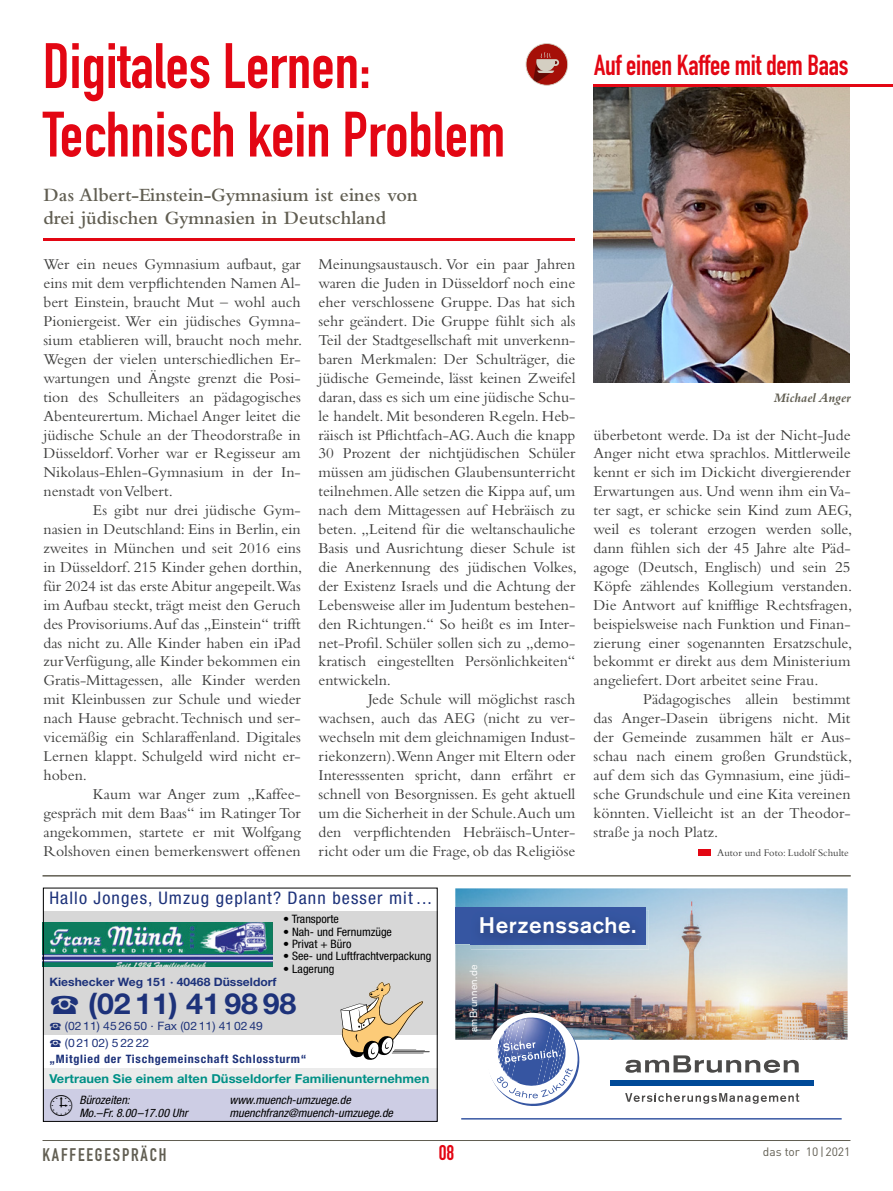
<style>
.page{position:relative;width:893px;height:1191px;background:#fff}
.page>*{position:absolute;margin:0;border:0;box-sizing:border-box;transform-origin:0 0}
.t1{font:700 63px/68.6px "DIN Condensed";color:#e30613}
.t2{font:700 29.1px "Helvetica Neue";color:#1d327a;scale:1.04 1}
.t3{font:700 28.5px "DIN Condensed";letter-spacing:-.01em;color:#e30613}
.t4{font:500 22.35px "Akzidenz Grotesk BQ";letter-spacing:.025em;color:#fff}
.t5{font:700 21px "DIN Condensed";color:#e30613}
.t6{font:600 19.5px/23.4px "Bembo";color:#615e52}
.t7{font:700 18px "DIN Condensed";letter-spacing:.1em;color:#615e52}
.t8{font:condensed 17.4px "Helvetica Neue";letter-spacing:.06em;color:#1d327a;scale:1.04 1}
.t9{font:15.75px/18.9px "Bembo";color:#3c3c3b;text-align:justify}
.t10{font:italic 700 13.5px "Bembo";color:#615e52}
.t11{font:700 12.3px "Helvetica Neue";letter-spacing:.005em;color:#009086;scale:1.04 1}
.t12{font:12px "DIN";color:#615e52}
.t13{font:italic condensed 11.55px "Helvetica Neue";color:#000;scale:1.04 1}
.t14{font:condensed 11.55px "Helvetica Neue";color:#000;scale:1.04 1}
.t15{font:700 condensed 11.55px "Helvetica Neue";letter-spacing:.06em;color:#1d327a;scale:1.04 1}
.t16{font:11.55px/17.4px "Helvetica Neue";color:#1d327a;scale:1.04 1}
.t17{font:700 11.55px "Helvetica Neue";color:#1d327a;scale:1.04 1}
.t18{font:10.5px "Bembo";color:#3c3c3b}
.t19{font:10.5px "Akzidenz Grotesk BQ";letter-spacing:.025em;color:#fff}
</style>
<div class="page">
<img style="left:593px;top:87px;width:256px;height:296px">
<div style="left:43px;top:911px;width:395px;height:123px;background:#d7d7d7"></div>
<div style="left:43px;top:1089px;width:395px;height:32px;background:#cdcde4"></div>
<img style="left:45px;top:922px;width:228px;height:45px">
<div style="left:43px;top:1068px;width:395px;height:21px;background:#ebebeb"></div>
<hr style="left:393px;top:1051px;width:37px;height:1px;background:#000">
<hr style="left:392px;top:1052px;width:32px;height:1px;background:#000">
<hr style="left:394px;top:1050px;width:31px;height:1px;background:#000">
<img style="left:340px;top:982px;width:83px;height:78px">
<div style="left:43px;top:887px;width:395px;height:234px;border:1px solid #000"></div>
<hr style="left:43px;top:1140px;width:807px;height:1px;background:#615e52">
<hr style="left:43px;top:238px;width:532px;height:2px;background:#e30613">
<svg style="left:526px;top:43px;width:42px;height:43px"></svg>
<hr style="left:593px;top:85px;width:300px;height:2px;background:#e30613">
<div style="left:698px;top:849px;width:13px;height:7px;background:#e30613"></div>
<hr style="left:43px;top:875px;width:808px;height:1px;background:#615e52">
<img style="left:455px;top:888px;width:393px;height:151px">
<svg style="left:625px;top:1055px;width:174px;height:18px"></svg>
<svg style="left:625px;top:1093px;width:174px;height:10px"></svg>
<div style="left:610px;top:1079px;width:204px;height:6px;background:#004a98"></div>
<div style="left:455px;top:907px;width:190px;height:37px;background:#3656a2"></div>
<img style="left:471px;top:910px;width:178px;height:39px">
<img style="left:471px;top:910px;width:174px;height:34px">
<svg style="left:484px;top:1010px;width:98px;height:96px"></svg>
<hr style="left:461px;top:1118px;width:381px;height:1px;background:#3656a2">
<svg style="left:455px;top:888px;width:7px;height:3px"></svg>
<h1 class="t1" style="left:43px;top:31px;width:464px">Digitales Lernen:<br>Technisch kein Problem</h1>
<p class="t6" style="left:43px;top:183px;width:376px">Das Albert-Einstein-Gymnasium ist eines von drei jüdischen Gymnasien in Deutschland</p>
<p class="t9" style="left:43px;top:255px;width:260px">Wer ein neues Gymnasium aufbaut, gar eins mit dem verpflichtenden Namen Al&shy;bert Einstein, braucht Mut – wohl auch Pioniergeist. Wer ein jüdisches Gymna&shy;sium etablieren will, braucht noch mehr.<br>Wegen der vielen unterschiedlichen Er&shy;wartungen und Ängste grenzt die Posi&shy;tion des Schulleiters an pädagogisches Abenteurertum. Michael Anger leitet die jüdische Schule an der Theodorstraße in Düsseldorf. Vorher war er Regisseur am Nikolaus-Ehlen-Gymnasium in der In&shy;nenstadt von Velbert.</p>
<p class="t9" style="left:43px;top:500px;width:260px;text-indent:50px">Es gibt nur drei jüdische Gym&shy;nasien in Deutschland: Eins in Berlin, ein zweites in München und seit 2016 eins in Düsseldorf. 215 Kinder gehen dorthin, für 2024 ist das erste Abitur angepeilt.Was im Aufbau steckt, trägt meist den Geruch des Provisoriums. Auf das „Einstein“ trifft das nicht zu. Alle Kinder haben ein iPad zur Verfügung, alle Kinder bekommen ein Gratis-Mittagessen, alle Kinder werden mit Kleinbussen zur Schule und wieder nach Hause gebracht. Technisch und ser&shy;vicemäßig ein Schlaraffenland. Digitales Lernen klappt. Schulgeld wird nicht er&shy;hoben.</p>
<p class="t9" style="left:43px;top:784px;width:259px;text-indent:50px">Kaum war Anger zum „Kaffee&shy;gespräch mit dem Baas“ im Ratinger Tor angekommen, startete er mit Wolfgang Rolshoven einen bemerkenswert offenen</p>
<p class="t9" style="left:318px;top:255px;width:260px">Meinungsaustausch. Vor ein paar Jahren waren die Juden in Düsseldorf noch eine eher verschlossene Gruppe. Das hat sich sehr geändert. Die Gruppe fühlt sich als Teil der Stadtgesellschaft mit unverkenn&shy;baren Merkmalen: Der Schulträger, die jüdische Gemeinde, lässt keinen Zweifel daran, dass es sich um eine jüdische Schu&shy;le handelt. Mit besonderen Regeln. Heb&shy;räisch ist Pflichtfach-AG. Auch die knapp 30 Prozent der nichtjüdischen Schüler müssen am jüdischen Glaubensunterricht teilnehmen. Alle setzen die Kippa auf, um nach dem Mittagessen auf Hebräisch zu beten. „Leitend für die weltanschauliche Basis und Ausrichtung dieser Schule ist die Anerkennung des jüdischen Volkes, der Existenz Israels und die Achtung der Lebensweise aller im Judentum bestehen&shy;den Richtungen.“ So heißt es im Inter&shy;net-Profil. Schüler sollen sich zu „demo&shy;kratisch eingestellten Persönlichkeiten“ entwickeln.</p>
<p class="t9" style="left:318px;top:689px;width:258px;text-indent:50px">Jede Schule will möglichst rasch wachsen, auch das AEG (nicht zu ver&shy;wechseln mit dem gleichnamigen Indust&shy;riekonzern).Wenn Anger mit Eltern oder Interesssenten spricht, dann erfährt er schnell von Besorgnissen. Es geht aktuell um die Sicherheit in der Schule.Auch um den verpflichtenden Hebräisch-Unter&shy;richt oder um die Frage, ob das Religiöse</p>
<p class="t8" style="left:49px;top:888px;width:369px">Hallo Jonges, Umzug geplant? Dann besser mit ...</p>
<h3 class="t3" style="left:594px;top:45px;width:256px">Auf einen Kaffee mit dem Baas</h3>
<p class="t10" style="left:774px;top:390px;width:78px">Michael Anger</p>
<p class="t9" style="left:594px;top:425px;width:260px">überbetont werde. Da ist der Nicht-Jude Anger nicht etwa sprachlos. Mittlerweile kennt er sich im Dickicht divergierender Erwartungen aus. Und wenn ihm ein Va&shy;ter sagt, er schicke sein Kind zum AEG, weil es tolerant erzogen werden solle, dann fühlen sich der 45 Jahre alte Päd&shy;agoge (Deutsch, Englisch) und sein 25<br>Köpfe zählendes Kollegium verstanden.<br>Die Antwort auf knifflige Rechtsfragen, beispielsweise nach Funktion und Finan&shy;zierung einer sogenannten Ersatzschule, bekommt er direkt aus dem Ministerium angeliefert. Dort arbeitet seine Frau.</p>
<p class="t9" style="left:594px;top:689px;width:260px;text-indent:50px">Pädagogisches allein bestimmt das Anger-Dasein übrigens nicht. Mit der Gemeinde zusammen hält er Aus&shy;schau nach einem großen Grundstück, auf dem sich das Gymnasium, eine jüdi&shy;sche Grundschule und eine Kita vereinen könnten. Vielleicht ist an der Theodor&shy;straße ja noch Platz.</p>
<p class="t18" style="left:717px;top:846px;width:133px">Autor und Foto: Ludolf Schulte</p>
<p class="t14" style="left:283px;top:912px;width:55px">• Transporte</p>
<p class="t14" style="left:283px;top:925px;width:106px">• Nah- und Fernumzüge</p>
<p class="t14" style="left:283px;top:937px;width:67px">• Privat + Büro</p>
<p class="t14" style="left:283px;top:949px;width:144px">• See- und Luftfrachtverpackung</p>
<p class="t14" style="left:283px;top:962px;width:51px">• Lagerung</p>
<p class="t17" style="left:49px;top:974px;width:220px">Kieshecker Weg 151 · 40468 Düsseldorf</p>
<h2 class="t2" style="left:88px;top:985px;width:202px">(02 11) 419898</h2>
<p class="t16" style="left:65px;top:1016px;width:192px">(02 11) 45 26 50 · Fax (02 11) 41 02 49 (0 21 02) 52222</p>
<p class="t15" style="left:49px;top:1051px;width:249px">„Mitglied der Tischgemeinschaft Schlossturm“</p>
<p class="t11" style="left:49px;top:1071px;width:367px">Vertrauen Sie einem alten Düsseldorfer Familienunternehmen</p>
<p class="t13" style="left:48px;top:1093px;width:80px">• Bürozeiten:</p>
<p class="t13" style="left:230px;top:1093px;width:118px">www.muench-umzuege.de</p>
<p class="t13" style="left:79px;top:1106px;width:106px">Mo.–Fr. 8.00–17.00 Uhr</p>
<p class="t13" style="left:230px;top:1106px;width:159px">muenchfranz@muench-umzuege.de</p>
<h3 class="t4" style="left:479px;top:911px;width:158px">Herzenssache.</h3>
<p class="t19" style="left:467px;top:1032px;width:69px;rotate:-90deg">amBrunnen.de</p>
<p class="t7" style="left:43px;top:1142px;width:125px">KAFFEEGESPRÄCH</p>
<h3 class="t5" style="left:439px;top:1139px;width:17px">08</h3>
<p class="t12" style="left:763px;top:1143px;width:89px">das tor 10|2021</p>
</div>
